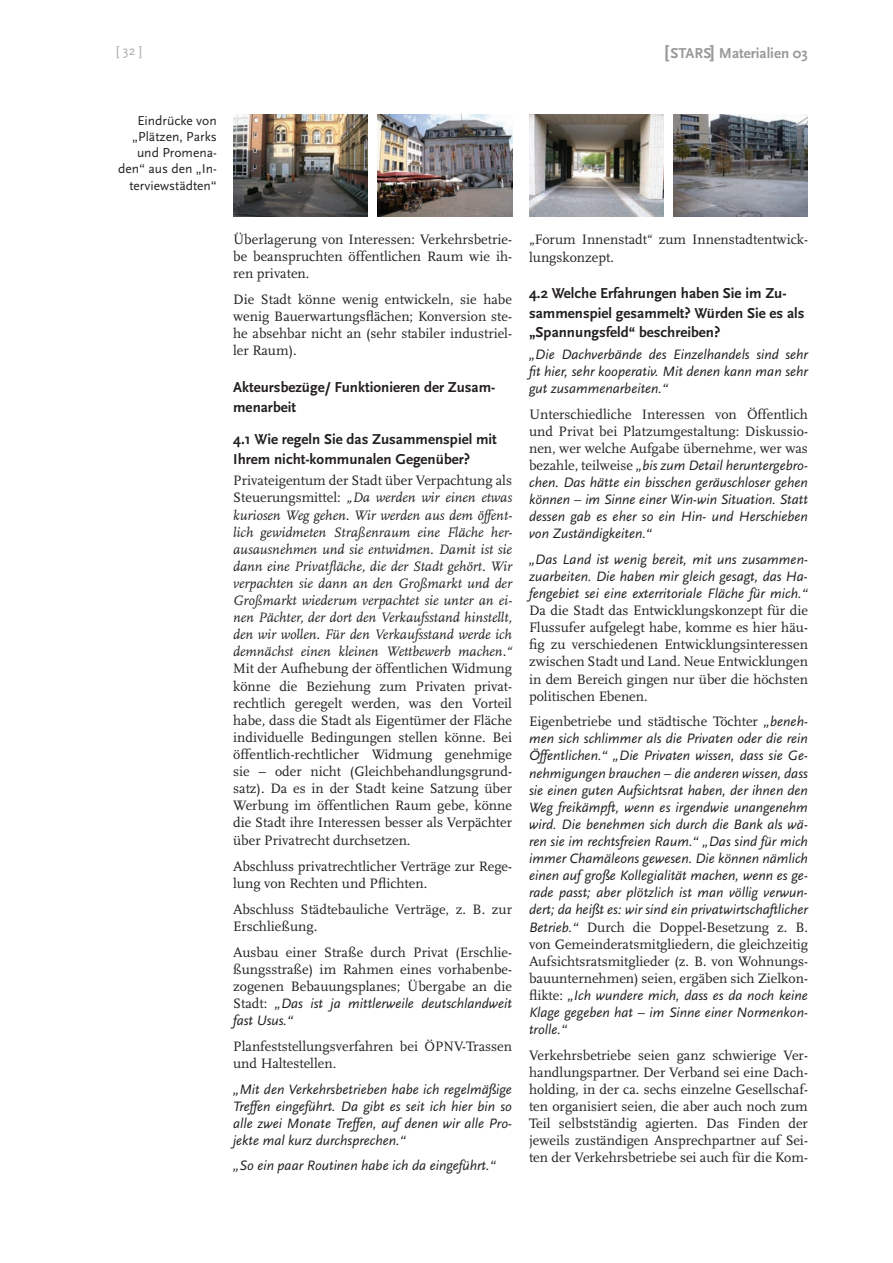
<style>
.page{position:relative;width:893px;height:1263px;background:#fff}
.page>*{position:absolute;margin:0;border:0;box-sizing:border-box;transform-origin:0 0}
.t1{font:700 18px "Scala Sans";color:#999}
.t2{font:700 15px/19.5px "Scala Sans";color:#231f20}
.t3{font:700 15px "Scala Sans";color:#999}
.t4{font:14.25px/17.1px "Scala";color:#231f20;text-align:justify}
.t5{font:italic 14.25px/17.1px "Scala Sans";color:#231f20;text-align:justify}
.t6{font:italic 14.25px/17.1px "Scala";color:#231f20;text-align:justify}
.t7{font:13.5px/16.2px "Scala Sans";color:#231f20;text-align:right}
.t8{font:13.5px "Scala Sans";color:#a8a9ad}
.s1{font-style:normal}
.s2{font-family:"Scala";font-style:normal}
.s3{font-family:"Scala Sans";font-style:italic}
</style>
<div class="page">
<img style="left:233px;top:115px;width:134px;height:102px">
<img style="left:529px;top:115px;width:134px;height:102px">
<img style="left:674px;top:115px;width:134px;height:102px">
<img style="left:378px;top:115px;width:134px;height:102px">
<p class="t8" style="left:116px;top:43px;width:27px">[ 32 ]</p>
<p class="t1" style="left:665px;top:42px;width:6px">[</p>
<p class="t1" style="left:710px;top:42px;width:6px">]</p>
<p class="t3" style="left:671px;top:45px;width:139px">STARS Materialien 03</p>
<p class="t7" style="left:118px;top:113px;width:100px">Eindrücke von „Plätzen, Parks und Promena&shy;den“ aus den „In&shy;terviewstädten“</p>
<p class="t4" style="left:233px;top:231px;width:280px">Überlagerung von Interessen: Verkehrsbetrie&shy;be beanspruchten öffentlichen Raum wie ih&shy;ren privaten.</p>
<p class="t4" style="left:233px;top:291px;width:280px">Die Stadt könne wenig entwickeln, sie habe wenig Bauerwartungsflächen; Konversion ste&shy;he absehbar nicht an (sehr stabiler industriel&shy;ler Raum).</p>
<p class="t2" style="left:233px;top:378px;width:264px">Akteursbezüge/ Funktionieren der Zusam&shy;menarbeit</p>
<p class="t2" style="left:233px;top:430px;width:265px">4.1 Wie regeln Sie das Zusammenspiel mit<br>Ihrem nicht-kommunalen Gegenüber?</p>
<p class="t6" style="left:233px;top:473px;width:280px"><span class="s1">Privateigentum der Stadt über Verpachtung als Steuerungsmittel:</span> „Da werden wir einen etwas kuriosen Weg gehen. Wir werden aus dem öffent&shy;lich gewidmeten Straßenraum eine Fläche her&shy;ausausnehmen und sie entwidmen. Damit ist sie dann eine Privatfläche, die der Stadt gehört. Wir verpachten sie dann an den Großmarkt und der Großmarkt wiederum verpachtet sie unter an ei&shy;nen Pächter, der dort den Verkaufsstand hinstellt, den wir wollen. Für den Verkaufsstand werde ich demnächst einen kleinen Wettbewerb machen.“</p>
<p class="t4" style="left:233px;top:660px;width:280px">Mit der Aufhebung der öffentlichen Widmung könne die Beziehung zum Privaten privat&shy;rechtlich geregelt werden, was den Vorteil habe, dass die Stadt als Eigentümer der Fläche individuelle Bedingungen stellen könne. Bei öffentlich-rechtlicher Widmung genehmige sie – oder nicht (Gleichbehandlungsgrund&shy;satz). Da es in der Stadt keine Satzung über Werbung im öffentlichen Raum gebe, könne die Stadt ihre Interessen besser als Verpächter über Privatrecht durchsetzen.</p>
<p class="t4" style="left:233px;top:858px;width:280px">Abschluss privatrechtlicher Verträge zur Rege&shy;lung von Rechten und Pflichten.</p>
<p class="t4" style="left:233px;top:901px;width:280px">Abschluss Städtebauliche Verträge, z. B. zur<br>Erschließung.</p>
<p class="t4" style="left:233px;top:944px;width:280px">Ausbau einer Straße durch Privat (Erschlie&shy;ßungsstraße) im Rahmen eines vorhabenbe&shy;zogenen Bebauungsplanes; Übergabe an die</p>
<p class="t5" style="left:233px;top:995px;width:280px"><span class="s2">Stadt:</span> „Das ist ja mittlerweile deutschlandweit fast Usus.“</p>
<p class="t4" style="left:233px;top:1038px;width:280px">Planfeststellungsverfahren bei ÖPNV-Trassen und Haltestellen.</p>
<p class="t5" style="left:233px;top:1080px;width:280px">„Mit den Verkehrsbetrieben habe ich regelmäßige Treffen eingeführt. Da gibt es seit ich hier bin so alle zwei Monate Treffen, auf denen wir alle Pro&shy;jekte mal kurz durchsprechen.“</p>
<p class="t5" style="left:233px;top:1157px;width:264px">„So ein paar Routinen habe ich da eingeführt.“</p>
<p class="t4" style="left:529px;top:232px;width:280px">„Forum Innenstadt“ zum Innenstadtentwick&shy;lungskonzept.</p>
<p class="t2" style="left:529px;top:284px;width:277px">4.2 Welche Erfahrungen haben Sie im Zu&shy;sammenspiel gesammelt? Würden Sie es als „Spannungsfeld“ beschreiben?</p>
<p class="t5" style="left:529px;top:346px;width:280px">„Die Dachverbände des Einzelhandels sind sehr fit hier, sehr kooperativ. Mit denen kann man sehr gut zusammenarbeiten.“</p>
<p class="t4" style="left:529px;top:406px;width:280px">Unterschiedliche Interessen von Öffentlich und Privat bei Platzumgestaltung: Diskussio&shy;nen, wer welche Aufgabe übernehme, wer was</p>
<p class="t5" style="left:529px;top:457px;width:280px"><span class="s2">bezahle, teilweise</span> „bis zum Detail heruntergebro&shy;chen. Das hätte ein bisschen geräuschloser gehen können – im Sinne einer Win-win Situation. Statt dessen gab es eher so ein Hin- und Herschieben von Zuständigkeiten.“</p>
<p class="t5" style="left:529px;top:551px;width:280px">„Das Land ist wenig bereit, mit uns zusammen&shy;zuarbeiten. Die haben mir gleich gesagt, das Ha&shy;fengebiet sei eine exterritoriale Fläche für mich.“</p>
<p class="t4" style="left:529px;top:602px;width:280px">Da die Stadt das Entwicklungskonzept für die Flussufer aufgelegt habe, komme es hier häu&shy;fig zu verschiedenen Entwicklungsinteressen zwischen Stadt und Land. Neue Entwicklungen in dem Bereich gingen nur über die höchsten politischen Ebenen.</p>
<p class="t4" style="left:529px;top:713px;width:280px">Eigenbetriebe und städtische Töchter <span class="s3">„beneh-</span></p>
<p class="t5" style="left:529px;top:730px;width:280px">men sich schlimmer als die Privaten oder die rein Öffentlichen.“ „Die Privaten wissen, dass sie Ge&shy;nehmigungen brauchen – die anderen wissen, dass sie einen guten Aufsichtsrat haben, der ihnen den Weg freikämpft, wenn es irgendwie unangenehm wird. Die benehmen sich durch die Bank als wä&shy;ren sie im rechtsfreien Raum.“ „Das sind für mich immer Chamäleons gewesen. Die können nämlich einen auf große Kollegialität machen, wenn es ge&shy;rade passt; aber plötzlich ist man völlig verwun&shy;dert; da heißt es: wir sind ein privatwirtschaftlicher</p>
<p class="t4" style="left:529px;top:918px;width:280px"><span class="s3">Betrieb.“</span> Durch die Doppel-Besetzung z. B. von Gemeinderatsmitgliedern, die gleichzeitig Aufsichtsratsmitglieder (z. B. von Wohnungs&shy;bauunternehmen) seien, ergäben sich Zielkon-</p>
<p class="t5" style="left:529px;top:987px;width:280px"><span class="s2">flikte:</span> „Ich wundere mich, dass es da noch keine Klage gegeben hat – im Sinne einer Normenkon&shy;trolle.“</p>
<p class="t4" style="left:529px;top:1047px;width:280px">Verkehrsbetriebe seien ganz schwierige Ver&shy;handlungspartner. Der Verband sei eine Dach&shy;holding, in der ca. sechs einzelne Gesellschaf&shy;ten organisiert seien, die aber auch noch zum Teil selbstständig agierten. Das Finden der jeweils zuständigen Ansprechpartner auf Sei&shy;ten der Verkehrsbetriebe sei auch für die Kom-</p>
</div>
